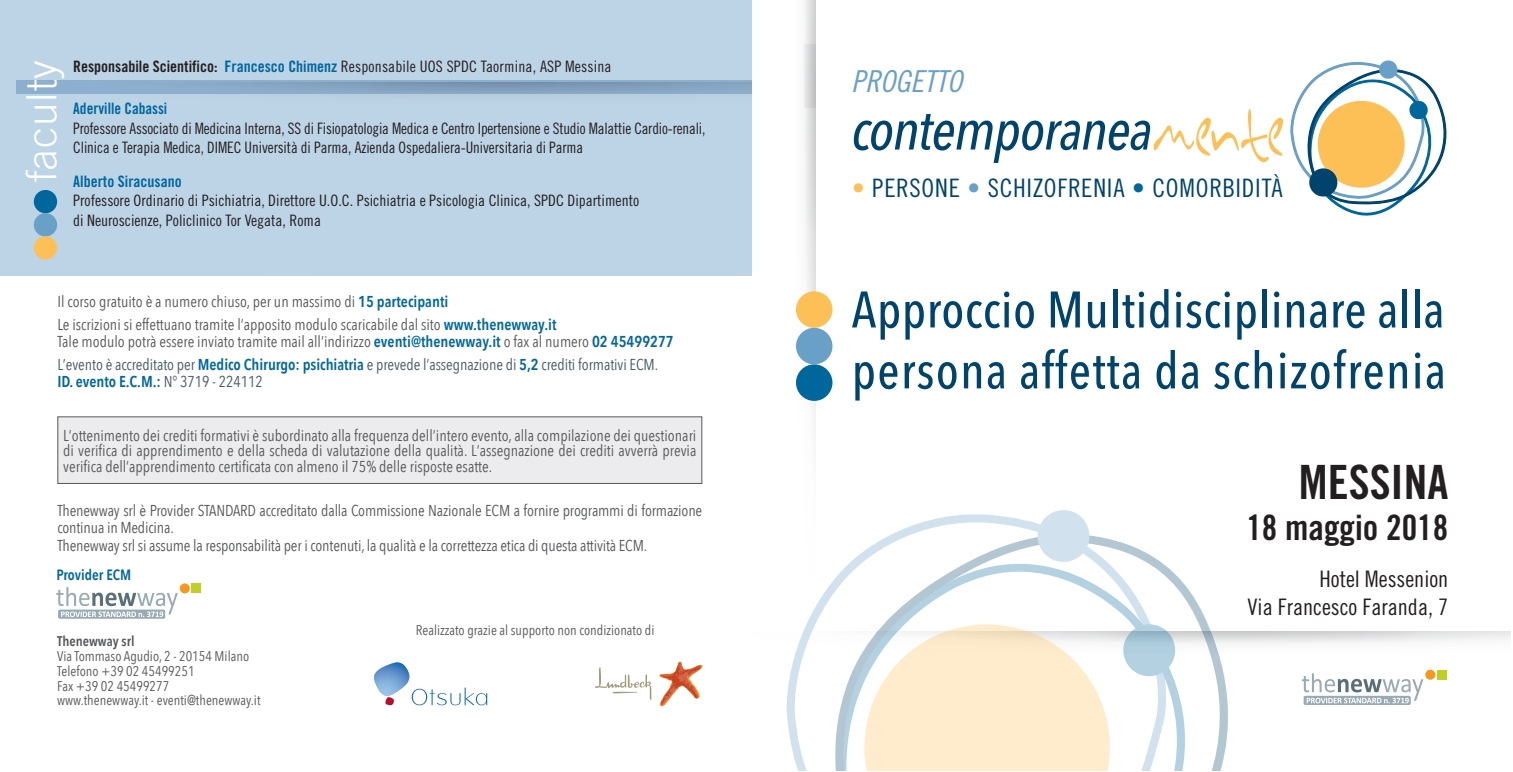
<style>
.page{position:relative;width:1513px;height:772px;background:#fff}
.page>*{position:absolute;margin:0;border:0;box-sizing:border-box;transform-origin:0 0}
.t1{font:italic 500 56px "Avenir Next Condensed";letter-spacing:-.02em;color:#00446d}
.t2{font:500 50.75px/60.9px "Avenir Next Condensed";letter-spacing:.01em;color:#00446d}
.t3{font:47.25px "Trade Gothic LT Std Bd Cn 20";color:#231f20}
.t4{font:300 42px "Trade Gothic LT Std";letter-spacing:.02em;color:#fff}
.t5{font:35px "Trade Gothic LT Std Bd Cn 20";color:#231f20}
.t6{font:30.28px "Trade Gothic LT Std Cn 18 Obl";color:#68a0c7}
.t7{font:25.38px "Trade Gothic LT Std Cn 18";letter-spacing:.03em;color:#00446d}
.t8{font:22.75px/27.3px "Trade Gothic LT Std Cn 18";color:#231f20;text-align:right}
.t9{font:15.75px/15.8px "Avenir Next Condensed";letter-spacing:-.01em;color:#57585a}
.t10{font:15.75px/19.2px "Trade Gothic LT Std Cn 18";letter-spacing:-.005em;color:#231f20}
.t11{font:15.75px/19.2px "Trade Gothic LT Std Cn 18";letter-spacing:-.005em;color:#231f20;scale:.96 1}
.t12{font:15.75px/22.4px "Avenir Next Condensed";letter-spacing:-.005em;color:#465963}
.t13{font:600 15.75px "Avenir Next Condensed";letter-spacing:-.005em;color:#00679d}
.t14{font:15.75px "Trade Gothic LT Std Bd Cn 20";color:#00679d}
.t15{font:15.75px "Trade Gothic LT Std Bd Cn 20";color:#00679d;scale:.96 1}
.t16{font:600 14.88px "Avenir Next Condensed";color:#00679d}
.t17{font:14px/14.9px "Avenir Next Condensed";color:#57585a}
.t18{font:600 14px "Avenir Next Condensed";color:#57585a}
.s1{font-family:"Trade Gothic LT Std Bd Cn 20"}
.s2{font-family:"Trade Gothic LT Std Bd Cn 20";color:#00679d}
.s3{font-weight:600;color:#00679d}
.s4{color:#57585a}
.s5{font-weight:400;color:#465963}
.s6{font-family:"Inkburrow";font-weight:400;font-style:normal;font-size:105.88px;color:#fdc056}
.s7{color:#fdc056}
.s8{color:#68a0c7}
.s9{color:#00679d}
</style>
<div class="page">
<svg style="left:796px;top:0;width:20px;height:431px"></svg>
<svg style="left:1290px;top:60px;width:156px;height:155px"></svg>
<div style="left:0;top:0;width:752px;height:276px;background:#bdd3e6"></div>
<svg style="left:19px;top:82px;width:733px;height:12px;background:#86a5c2"></svg>
<svg style="left:385px;top:674px;width:102px;height:31px"></svg>
<img style="left:374px;top:662px;width:35px;height:34px">
<svg style="left:595px;top:667px;width:57px;height:33px"></svg>
<svg style="left:659px;top:661px;width:44px;height:45px"></svg>
<div style="left:58px;top:417px;width:644px;height:66px;background:#ececee"></div>
<div style="left:57px;top:416px;width:645px;height:68px;border:1px solid #57585a"></div>
<div style="left:796px;top:364px;width:36px;height:37px;background:#00679d;border-radius:50%"></div>
<div style="left:796px;top:328px;width:36px;height:36px;background:#68a0c7;border-radius:50%"></div>
<div style="left:796px;top:291px;width:36px;height:37px;background:#fdc056;border-radius:50%"></div>
<svg style="left:815px;top:514px;width:219px;height:94px"></svg>
<svg style="left:831px;top:528px;width:369px;height:80px"></svg>
<svg style="left:1034px;top:510px;width:59px;height:55px"></svg>
<div style="left:34px;top:190px;width:23px;height:23px;background:#00679d;border-radius:50%"></div>
<div style="left:34px;top:213px;width:23px;height:23px;background:#68a0c7;border-radius:50%"></div>
<div style="left:34px;top:236px;width:23px;height:23px;background:#fdc056;border-radius:50%"></div>
<div style="left:191px;top:583px;width:10px;height:10px;background:#c1ce23"></div>
<div style="left:180px;top:583px;width:10px;height:10px;background:#f7971d;border-radius:50%"></div>
<div style="left:58px;top:609px;width:107px;height:9px;background:#9aaab4;border-radius:2px"></div>
<svg style="left:56px;top:587px;width:122px;height:30px"></svg>
<svg style="left:786px;top:608px;width:725px;height:163px"></svg>
<h3 class="t4" style="left:17px;top:182px;width:123px;rotate:-90deg">faculty</h3>
<p class="t10" style="left:73px;top:56px;width:540px"><span class="s1">Responsabile Scientifico:</span> <span class="s2">Francesco Chimenz</span> Responsabile UOS SPDC Taormina, ASP Messina</p>
<p class="t15" style="left:73px;top:99px;width:99px">Aderville Cabassi</p>
<p class="t11" style="left:73px;top:118px;width:660px">Professore Associato di Medicina Interna, SS di Fisiopatologia Medica e Centro Ipertensione e Studio Malattie Cardio-renali,<br>Clinica e Terapia Medica, DIMEC Università di Parma, Azienda Ospedaliera-Universitaria di Parma</p>
<p class="t14" style="left:73px;top:172px;width:110px">Alberto Siracusano</p>
<p class="t10" style="left:73px;top:191px;width:567px">Professore Ordinario di Psichiatria, Direttore U.O.C. Psichiatria e Psicologia Clinica, SPDC Dipartimento di Neuroscienze, Policlinico Tor Vegata, Roma</p>
<p class="t9" style="left:57px;top:290px;width:501px;line-height:22.4px">Il corso gratuito è a numero chiuso, per un massimo di <span class="s3">15 partecipanti<br></span>Le iscrizioni si effettuano tramite lʼapposito modulo scaricabile dal sito <span class="s3">www.thenewway.it</span></p>
<p class="t12" style="left:57px;top:330px;width:618px"><span class="s4">Tale modulo potrà essere inviato tramite mail allʼindirizzo</span> <span class="s3">eventi@thenewway.it</span> <span class="s4">o fax al numero</span> <span class="s3">02 45499277<br></span>Lʼevento è accreditato per <span class="s3">Medico Chirurgo: psichiatria</span> e prevede lʼassegnazione di <span class="s3">5,2</span> crediti formativi ECM.</p>
<p class="t13" style="left:57px;top:368px;width:207px">ID. evento E.C.M.: <span class="s5">N° 3719 - 224112</span></p>
<p class="t9" style="left:63px;top:426px;width:635px;text-align:justify">Lʼottenimento dei crediti formativi è subordinato alla frequenza dellʼintero evento, alla compilazione dei questionari di verifica di apprendimento e della scheda di valutazione della qualità. Lʼassegnazione dei crediti avverrà previa verifica dellʼapprendimento certificata con almeno il 75% delle risposte esatte.</p>
<p class="t9" style="left:57px;top:501px;width:646px;line-height:17.5px">Thenewway srl è Provider STANDARD accreditato dalla Commissione Nazionale ECM a fornire programmi di formazione continua in Medicina.<br>Thenewway srl si assume la responsabilità per i contenuti, la qualità e la correttezza etica di questa attività ECM.</p>
<p class="t16" style="left:56px;top:562px;width:76px">Provider ECM</p>
<p class="t18" style="left:57px;top:629px;width:79px">Thenewway srl</p>
<p class="t17" style="left:57px;top:648px;width:205px">Via Tommaso Agudio, 2 - 20154 Milano<br>Telefono +39 02 45499251<br>Fax +39 02 45499277 www.thenewway.it - eventi@thenewway.it</p>
<p class="t17" style="left:416px;top:622px;width:240px">Realizzato grazie al supporto non condizionato di</p>
<h3 class="t6" style="left:852px;top:64px;width:112px">PROGETTO</h3>
<h1 class="t1" style="left:852px;top:96px;width:437px">contemporanea<span class="s6">mente</span></h1>
<h3 class="t7" style="left:852px;top:172px;width:432px"><span class="s7">•</span> PERSONE <span class="s8">•</span> SCHIZOFRENIA <span class="s9">•</span> COMORBIDITÀ</h3>
<h2 class="t2" style="left:852px;top:279px;width:596px">Approccio Multidisciplinare alla persona affetta da schizofrenia</h2>
<h3 class="t3" style="left:1299px;top:454px;width:151px">MESSINA</h3>
<h3 class="t5" style="left:1246px;top:506px;width:204px">18 maggio 2018</h3>
<h3 class="t8" style="left:1248px;top:565px;width:202px">Hotel Messenion<br>Via Francesco Faranda, 7</h3>
</div>
